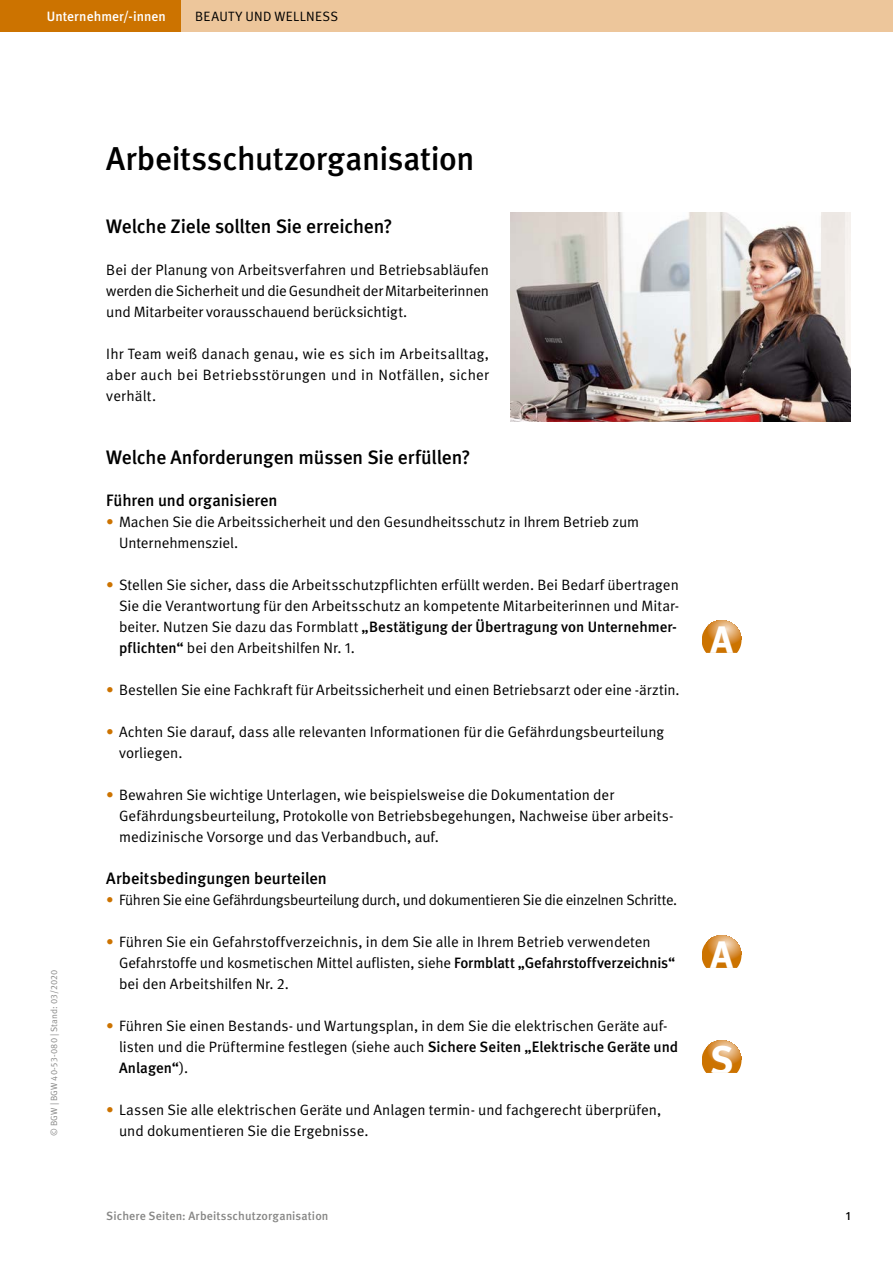
<style>
.page{position:relative;width:893px;height:1263px;background:#fff}
.page>*{position:absolute;margin:0;border:0;box-sizing:border-box;transform-origin:0 0}
.t1{font:700 39.6px "DGUV Meta";color:#fff}
.t2{font:500 33px "DGUV Meta";letter-spacing:-.01em;color:#000}
.t3{font:500 19.5px "DGUV Meta";letter-spacing:-.01em;color:#000}
.t4{font:500 16.5px "DGUV Meta";color:#000}
.t5{font:15px/21px "DGUV Meta";color:#000}
.t6{font:15px "DGUV Meta";letter-spacing:-.025em;color:#000}
.t7{font:500 13.5px "DGUV Meta";letter-spacing:.005em;color:#fff}
.t8{font:13.5px "DGUV Meta";letter-spacing:.025em;color:#000}
.t9{font:500 12px "DGUV Meta";letter-spacing:.01em;color:#878786}
.t10{font:500 12px "DGUV Meta";color:#000}
.t11{font:9px "DGUV Meta";letter-spacing:.025em;color:#878786}
.s1{color:#cc7300}
.s2{font-weight:500}
</style>
<div class="page">
<div style="left:180px;top:0;width:713px;height:32px;background:#edc69b"></div>
<div style="left:0;top:0;width:180px;height:32px;background:#cc7300"></div>
<svg style="left:702px;top:640px;width:35px;height:13px"></svg>
<img style="left:510px;top:213px;width:340px;height:209px">
<p class="t7" style="left:47px;top:8px;width:121px">Unternehmer/-innen</p>
<p class="t8" style="left:195px;top:8px;width:144px">BEAUTY UND WELLNESS</p>
<p class="t11" style="left:49px;top:1136px;width:168px;rotate:-90deg">© BGW | BGW 40-53-080 | Stand: 03/2020</p>
<h2 class="t2" style="left:106px;top:139px;width:370px">Arbeitsschutzorganisation</h2>
<h3 class="t3" style="left:106px;top:215px;width:288px">Welche Ziele sollten Sie erreichen?</h3>
<p class="t5" style="left:106px;top:259px;width:384px;text-align:justify">Bei der Planung von Arbeitsverfahren und Betriebsabläufen werden die Sicherheit und die Gesundheit der Mitarbeiterinnen und Mitarbeiter vorausschauend berücksichtigt.</p>
<p class="t5" style="left:106px;top:343px;width:384px;text-align:justify">Ihr Team weiß danach genau, wie es sich im Arbeitsalltag, aber auch bei Betriebsstörungen und in Notfällen, sicher verhält.</p>
<h3 class="t3" style="left:106px;top:446px;width:366px">Welche Anforderungen müssen Sie erfüllen?</h3>
<p class="t4" style="left:106px;top:491px;width:173px">Führen und organisieren</p>
<p class="t5" style="left:119px;top:511px;width:522px;text-indent:-13px"><span class="s1">•</span> Machen Sie die Arbeitssicherheit und den Gesundheitsschutz in Ihrem Betrieb zum<br>Unternehmensziel.</p>
<p class="t5" style="left:119px;top:574px;width:561px;text-indent:-13px"><span class="s1">•</span> Stellen Sie sicher, dass die Arbeitsschutzpflichten erfüllt werden. Bei Bedarf übertragen Sie die Verantwortung für den Arbeitsschutz an kompetente Mitarbeiterinnen und Mitar&shy;beiter. Nutzen Sie dazu das Formblatt <span class="s2">„Bestätigung der Übertragung von Unternehmer&shy;pflichten“</span> bei den Arbeitshilfen Nr. 1.</p>
<p class="t5" style="left:106px;top:679px;width:575px"><span class="s1">•</span> Bestellen Sie eine Fachkraft für Arbeitssicherheit und einen Betriebsarzt oder eine -ärztin.</p>
<p class="t5" style="left:119px;top:721px;width:546px;text-indent:-13px"><span class="s1">•</span> Achten Sie darauf, dass alle relevanten Informationen für die Gefährdungsbeurteilung vorliegen.</p>
<p class="t5" style="left:119px;top:784px;width:556px;text-indent:-13px"><span class="s1">•</span> Bewahren Sie wichtige Unterlagen, wie beispielsweise die Dokumentation der<br>Gefährdungsbeurteilung, Protokolle von Betriebsbegehungen, Nachweise über arbeits&shy;medizinische Vorsorge und das Verbandbuch, auf.</p>
<p class="t4" style="left:106px;top:869px;width:222px">Arbeitsbedingungen beurteilen</p>
<p class="t6" style="left:106px;top:891px;width:572px"><span class="s1">•</span> Führen Sie eine Gefährdungsbeurteilung durch, und dokumentieren Sie die einzelnen Schritte.</p>
<p class="t5" style="left:119px;top:931px;width:558px;text-indent:-13px"><span class="s1">•</span> Führen Sie ein Gefahrstoffverzeichnis, in dem Sie alle in Ihrem Betrieb verwendeten<br>Gefahrstoffe und kosmetischen Mittel auflisten, siehe <span class="s2">Formblatt „Gefahrstoffverzeichnis“ </span>bei den Arbeitshilfen Nr. 2.</p>
<p class="t5" style="left:119px;top:1015px;width:561px;text-indent:-13px"><span class="s1">•</span> Führen Sie einen Bestands- und Wartungsplan, in dem Sie die elektrischen Geräte auf&shy;listen und die Prüftermine festlegen (siehe auch <span class="s2">Sichere Seiten „Elektrische Geräte und<br>Anlagen“</span>).</p>
<p class="t5" style="left:119px;top:1099px;width:544px;text-indent:-13px"><span class="s1">•</span> Lassen Sie alle elektrischen Geräte und Anlagen termin- und fachgerecht überprüfen, und dokumentieren Sie die Ergebnisse.</p>
<p class="t9" style="left:106px;top:1209px;width:224px">Sichere Seiten: Arbeitsschutzorganisation</p>
<h1 class="t1" style="left:710px;top:616px;width:25px">A</h1>
<h1 class="t1" style="left:710px;top:931px;width:25px">A</h1>
<h1 class="t1" style="left:710px;top:1036px;width:25px">S</h1>
<p class="t10" style="left:846px;top:1209px;width:6px">1</p>
</div>
